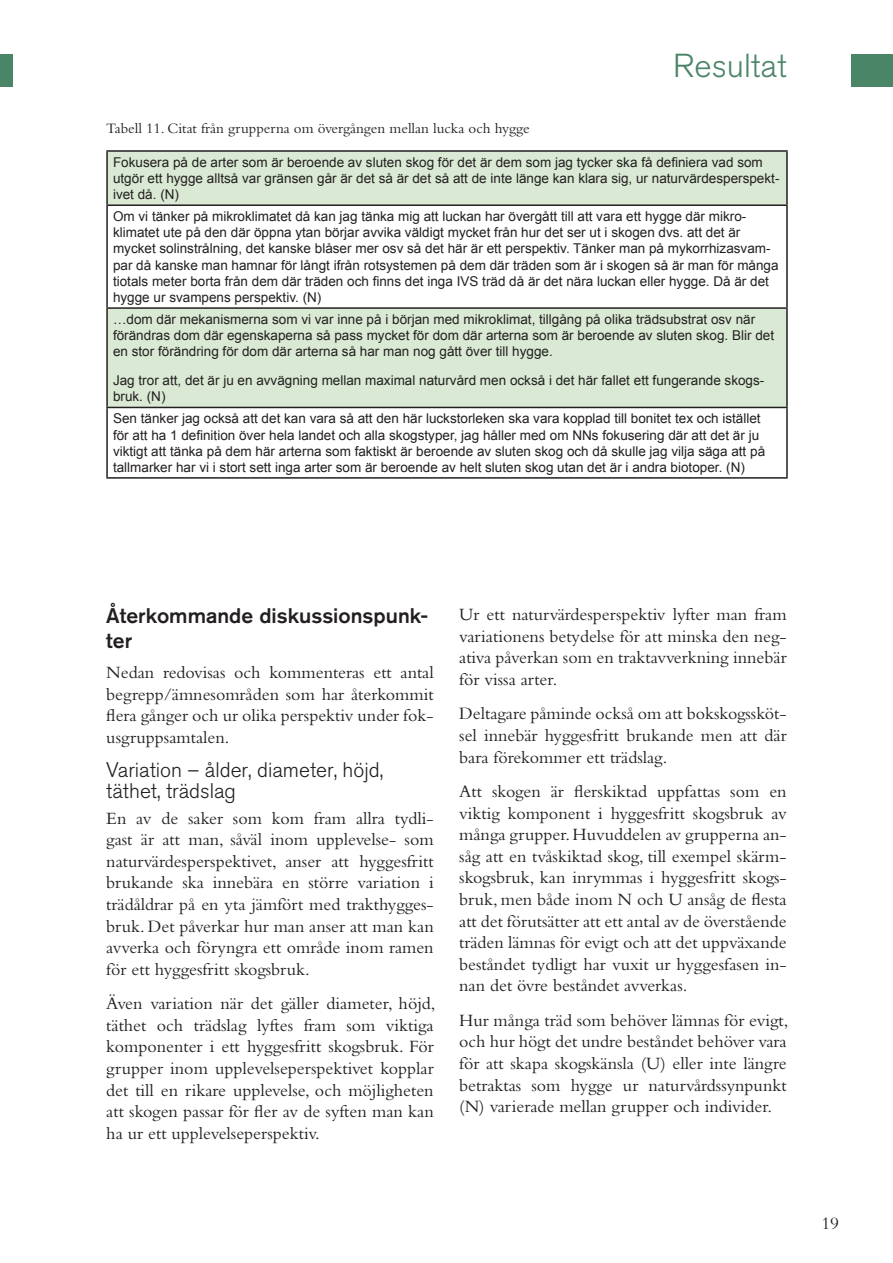
<style>
.page{position:relative;width:893px;height:1263px;background:#fff}
.page>*{position:absolute;margin:0;border:0;box-sizing:border-box;transform-origin:0 0}
.Rubrik_top{font:300 33px "Akzidenz Grotesk BQ";color:#4b8567}
.Underrubrik2{font:300 21px/21px "Akzidenz Grotesk BQ";color:#231f20}
.Underrubrik{font:500 21px/25.2px "Akzidenz Grotesk BQ";color:#231f20}
.t1{font:18px/21.6px "Bembo Std";color:#231f20;text-align:justify}
.Bildtext{font:15px "Bembo Std";color:#231f20}
.Tabelltext{font:13.5px/16.2px "Arial";color:#231f20}
</style>
<div class="page">
<div style="left:0;top:54px;width:13px;height:33px;background:#4b8567"></div>
<div style="left:852px;top:54px;width:41px;height:33px;background:#4b8567"></div>
<svg style="left:108px;top:152px;width:678px;height:255px;fill:#d9e9d3"></svg>
<hr style="left:106px;top:150px;width:682px;height:2px;background:#231f20">
<hr style="left:106px;top:152px;width:2px;height:52px;background:#231f20">
<hr style="left:786px;top:152px;width:2px;height:52px;background:#231f20">
<hr style="left:106px;top:204px;width:682px;height:2px;background:#231f20">
<hr style="left:106px;top:206px;width:2px;height:101px;background:#231f20">
<hr style="left:786px;top:206px;width:2px;height:101px;background:#231f20">
<hr style="left:106px;top:307px;width:682px;height:2px;background:#231f20">
<hr style="left:106px;top:309px;width:2px;height:98px;background:#231f20">
<hr style="left:786px;top:309px;width:2px;height:98px;background:#231f20">
<hr style="left:106px;top:407px;width:682px;height:1px;background:#231f20">
<hr style="left:106px;top:408px;width:2px;height:69px;background:#231f20">
<hr style="left:786px;top:408px;width:2px;height:69px;background:#231f20">
<hr style="left:106px;top:477px;width:682px;height:2px;background:#231f20">
<p class="Bildtext" style="left:106px;top:119px;width:425px">Tabell 11. Citat från grupperna om övergången mellan lucka och hygge</p>
<p class="Rubrik_top" style="left:673px;top:47px;width:115px">Resultat</p>
<p class="Tabelltext" style="left:113px;top:154px;width:668px">Fokusera på de arter som är beroende av sluten skog för det är dem som jag tycker ska få definiera vad som utgör ett hygge alltså var gränsen går är det så är det så att de inte länge kan klara sig, ur naturvärdesperspekt&shy;ivet då. (N)</p>
<p class="Tabelltext" style="left:113px;top:208px;width:667px">Om vi tänker på mikroklimatet då kan jag tänka mig att luckan har övergått till att vara ett hygge där mikro&shy;klimatet ute på den där öppna ytan börjar avvika väldigt mycket från hur det ser ut i skogen dvs. att det är mycket solinstrålning, det kanske blåser mer osv så det här är ett perspektiv. Tänker man på mykorrhizasvam&shy;par då kanske man hamnar för långt ifrån rotsystemen på dem där träden som är i skogen så är man för många tiotals meter borta från dem där träden och finns det inga IVS träd då är det nära luckan eller hygge. Då är det hygge ur svampens perspektiv. (N)</p>
<p class="Tabelltext" style="left:113px;top:311px;width:663px">…dom där mekanismerna som vi var inne på i början med mikroklimat, tillgång på olika trädsubstrat osv när förändras dom där egenskaperna så pass mycket för dom där arterna som är beroende av sluten skog. Blir det en stor förändring för dom där arterna så har man nog gått över till hygge.</p>
<p class="Tabelltext" style="left:113px;top:373px;width:653px">Jag tror att, det är ju en avvägning mellan maximal naturvård men också i det här fallet ett fungerande skogs&shy;bruk. (N)</p>
<p class="Tabelltext" style="left:113px;top:411px;width:654px">Sen tänker jag också att det kan vara så att den här luckstorleken ska vara kopplad till bonitet tex och istället för att ha 1 definition över hela landet och alla skogstyper, jag håller med om NNs fokusering där att det är ju viktigt att tänka på dem här arterna som faktiskt är beroende av sluten skog och då skulle jag vilja säga att på tallmarker har vi i stort sett inga arter som är beroende av helt sluten skog utan det är i andra biotoper. (N)</p>
<p class="Underrubrik" style="left:106px;top:602px;width:323px">Återkommande diskussionspunk&shy;ter</p>
<p class="t1" style="left:106px;top:661px;width:329px">Nedan redovisas och kommenteras ett antal begrepp/ämnesområden som har återkommit flera gånger och ur olika perspektiv under fok&shy;usgruppsamtalen.</p>
<p class="Underrubrik2" style="left:106px;top:759px;width:279px">Variation – ålder, diameter, höjd, täthet, trädslag</p>
<p class="t1" style="left:106px;top:807px;width:329px">En av de saker som kom fram allra tydli&shy;gast är att man, såväl inom upplevelse- som naturvärdesperspektivet, anser att hyggesfritt brukande ska innebära en större variation i trädåldrar på en yta jämfört med trakthygges&shy;bruk. Det påverkar hur man anser att man kan avverka och föryngra ett område inom ramen för ett hyggesfritt skogsbruk.</p>
<p class="t1" style="left:106px;top:992px;width:331px">Även variation när det gäller diameter, höjd, täthet och trädslag lyftes fram som viktiga komponenter i ett hyggesfritt skogsbruk. För grupper inom upplevelseperspektivet kopplar det till en rikare upplevelse, och möjligheten att skogen passar för fler av de syften man kan ha ur ett upplevelseperspektiv.</p>
<p class="t1" style="left:459px;top:603px;width:329px">Ur ett naturvärdesperspektiv lyfter man fram variationens betydelse för att minska den neg&shy;ativa påverkan som en traktavverkning innebär för vissa arter.</p>
<p class="t1" style="left:459px;top:703px;width:329px">Deltagare påminde också om att bokskogssköt&shy;sel innebär hyggesfritt brukande men att där bara förekommer ett trädslag.</p>
<p class="t1" style="left:459px;top:780px;width:329px">Att skogen är flerskiktad uppfattas som en viktig komponent i hyggesfritt skogsbruk av många grupper. Huvuddelen av grupperna an&shy;såg att en tvåskiktad skog, till exempel skärm&shy;skogsbruk, kan inrymmas i hyggesfritt skogs&shy;bruk, men både inom N och U ansåg de flesta att det förutsätter att ett antal av de överstående träden lämnas för evigt och att det uppväxande beståndet tydligt har vuxit ur hyggesfasen in&shy;nan det övre beståndet avverkas.</p>
<p class="t1" style="left:459px;top:1009px;width:331px">Hur många träd som behöver lämnas för evigt, och hur högt det undre beståndet behöver vara för att skapa skogskänsla (U) eller inte längre betraktas som hygge ur naturvårdssynpunkt (N) varierade mellan grupper och individer.</p>
<p class="t1" style="left:821px;top:1212px;width:19px">19</p>
</div>
